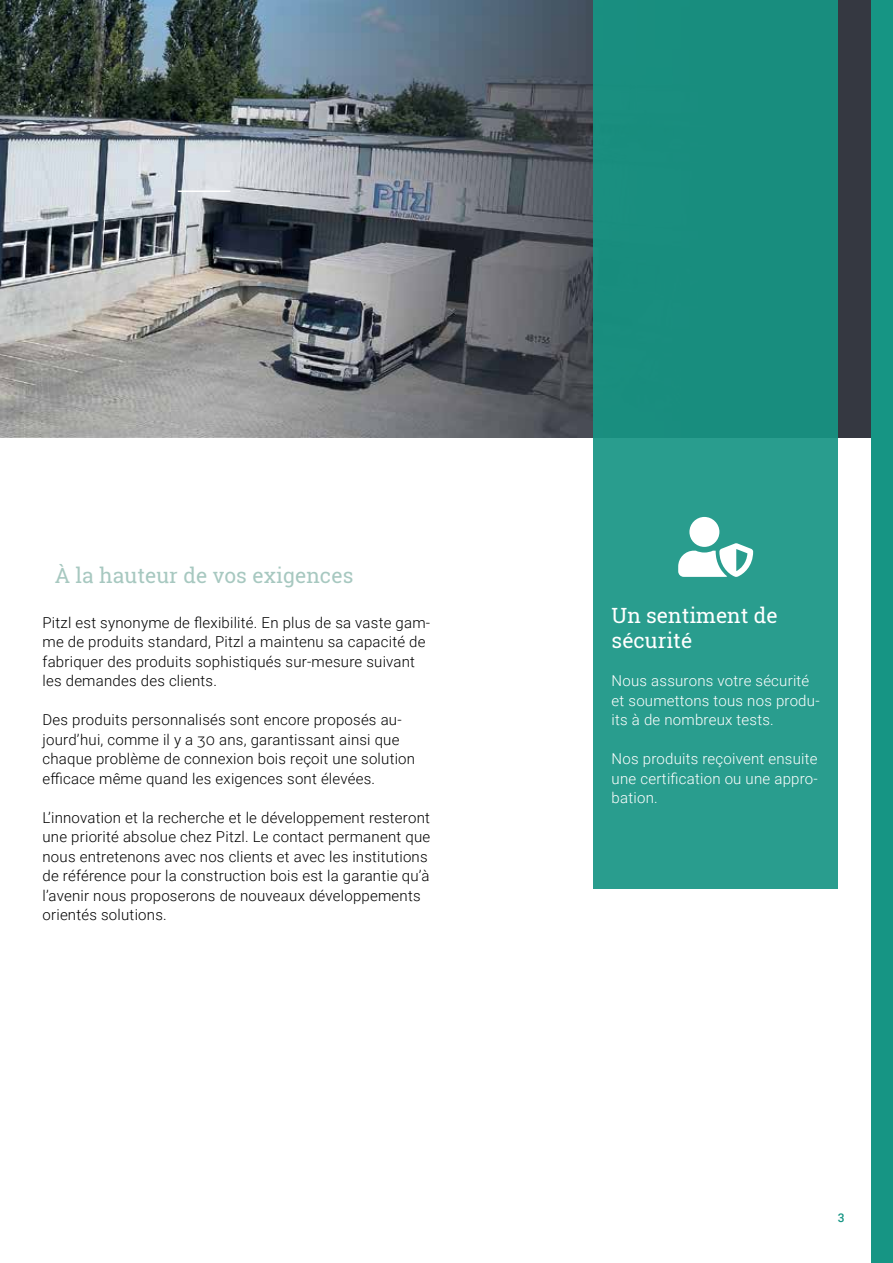
<style>
.page{position:relative;width:893px;height:1263px;background:#fff}
.page>*{position:absolute;margin:0;border:0;box-sizing:border-box;transform-origin:0 0}
.t1{font:21px "Roboto Slab";letter-spacing:.005em;color:#a7c8c0}
.t2{font:21px/25.2px "Roboto Slab";color:#fff}
.t3{font:300 15px/19.5px "Roboto";letter-spacing:.015em;color:#000}
.t4{font:300 15px/19.5px "Roboto";letter-spacing:.015em;color:#fff}
.t5{font:500 12px "Roboto";color:#169584}
</style>
<div class="page">
<img style="left:0;top:0;width:872px;height:438px">
<div style="left:594px;top:0;width:244px;height:889px;background:linear-gradient(to right,#219586,#209586)"></div>
<hr style="left:178px;top:190px;width:52px;height:2px;background:#fff">
<div style="left:872px;top:0;width:21px;height:1263px;background:#169584"></div>
<div style="left:678px;top:517px;width:75px;height:60px;background:#299d8e"></div>
<h1 class="t1" style="left:55px;top:561px;width:300px">À la hauteur de vos exigences</h1>
<p class="t3" style="left:43px;top:612px;width:389px">Pitzl est synonyme de flexibilité. En plus de sa vaste gam&shy;me de produits standard, Pitzl a maintenu sa capacité de fabriquer des produits sophistiqués sur-mesure suivant les demandes des clients.</p>
<p class="t3" style="left:43px;top:710px;width:374px">Des produits personnalisés sont encore proposés au&shy;jourd’hui, comme il y a 30 ans, garantissant ainsi que chaque problème de connexion bois reçoit une solution efficace même quand les exigences sont élevées.</p>
<p class="t3" style="left:43px;top:807px;width:389px">L’innovation et la recherche et le développement resteront une priorité absolue chez Pitzl. Le contact permanent que nous entretenons avec nos clients et avec les institutions de référence pour la construction bois est la garantie qu’à l’avenir nous proposerons de nouveaux développements orientés solutions.</p>
<h1 class="t2" style="left:612px;top:602px;width:168px">Un sentiment de sécurité</h1>
<p class="t4" style="left:612px;top:671px;width:209px">Nous assurons votre sécurité et soumettons tous nos produ&shy;its à de nombreux tests.</p>
<p class="t4" style="left:612px;top:749px;width:208px;text-align:justify">Nos produits reçoivent ensuite une certification ou une appro&shy;bation.</p>
<p class="t5" style="left:838px;top:1209px;width:8px">3</p>
</div>
